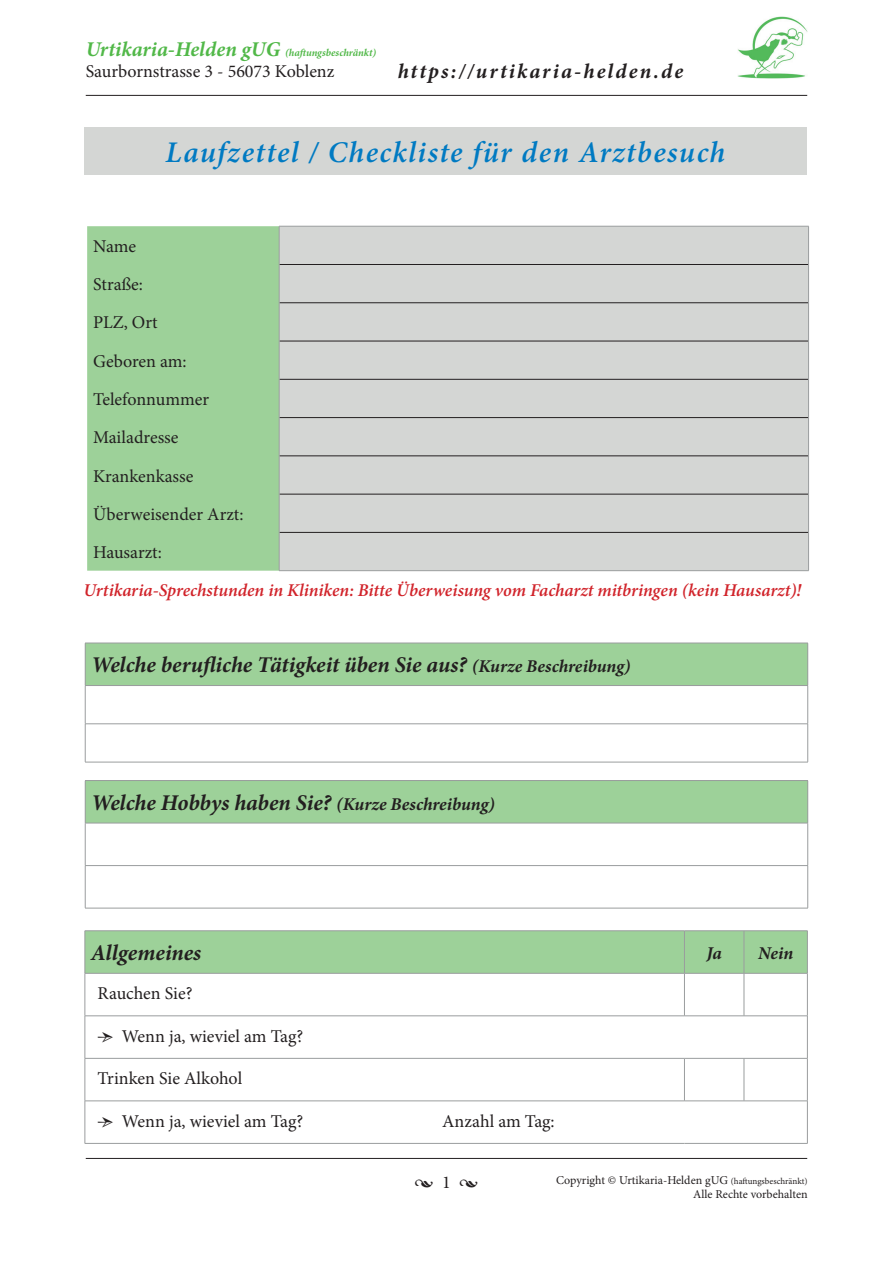
<style>
.page{position:relative;width:893px;height:1263px;background:#fff}
.page>*{position:absolute;margin:0;border:0;box-sizing:border-box;transform-origin:0 0}
.t1{font:italic 600 30px "Minion Pro";letter-spacing:.045em;color:#007ac2}
.t2{font:italic 700 22.5px "Minion Pro";letter-spacing:-.005em;color:#231f20}
.t3{font:italic 700 21px "Minion Pro";letter-spacing:.1em;color:#231f20}
.t4{font:18px/38.2px "Minion Pro";color:#231f20}
.t5{font:italic 600 18px "Minion Pro";letter-spacing:-.005em;color:#d1232a}
.t6{font:italic 700 18px "Minion Pro";letter-spacing:-.015em;color:#231f20}
.t7{font:12px/14.4px "Minion Pro";color:#231f20;text-align:right}
.t8{font:italic 700 10.5px "Minion Pro";letter-spacing:-.005em;color:#51b848}
.s1{font-size:21px}
.s2{font-size:18px}
.s3{font-size:9px}
</style>
<div class="page">
<hr style="left:86px;top:1158px;width:721px;height:1px;background:#231f20">
<hr style="left:86px;top:95px;width:721px;height:1px;background:#231f20">
<img style="left:738px;top:16px;width:69px;height:63px">
<div style="left:84px;top:128px;width:722px;height:47px;background:#d4d6d4"></div>
<svg style="left:87px;top:226px;width:192px;height:345px;background:#9ed19a"></svg>
<div style="left:280px;top:227px;width:528px;height:343px;background:#d4d6d4"></div>
<hr style="left:279px;top:264px;width:529px;height:1px;background:#231f20">
<hr style="left:279px;top:302px;width:529px;height:1px;background:#231f20">
<hr style="left:279px;top:341px;width:529px;height:1px;background:#231f20">
<hr style="left:279px;top:379px;width:529px;height:1px;background:#231f20">
<hr style="left:279px;top:417px;width:529px;height:1px;background:#231f20">
<hr style="left:279px;top:456px;width:529px;height:1px;background:#231f20">
<hr style="left:279px;top:494px;width:529px;height:1px;background:#231f20">
<hr style="left:279px;top:532px;width:529px;height:1px;background:#231f20">
<hr style="left:279px;top:226px;width:530px;height:1px;background:#9a9d9e">
<hr style="left:279px;top:226px;width:1px;height:38px;background:#9a9d9e">
<hr style="left:808px;top:226px;width:1px;height:38px;background:#9a9d9e">
<hr style="left:279px;top:264px;width:1px;height:39px;background:#9a9d9e">
<hr style="left:808px;top:264px;width:1px;height:39px;background:#9a9d9e">
<hr style="left:279px;top:303px;width:1px;height:38px;background:#9a9d9e">
<hr style="left:808px;top:303px;width:1px;height:38px;background:#9a9d9e">
<hr style="left:279px;top:341px;width:1px;height:38px;background:#9a9d9e">
<hr style="left:808px;top:341px;width:1px;height:38px;background:#9a9d9e">
<hr style="left:279px;top:379px;width:1px;height:39px;background:#9a9d9e">
<hr style="left:808px;top:379px;width:1px;height:39px;background:#9a9d9e">
<hr style="left:279px;top:418px;width:1px;height:38px;background:#9a9d9e">
<hr style="left:808px;top:418px;width:1px;height:38px;background:#9a9d9e">
<hr style="left:279px;top:456px;width:1px;height:38px;background:#9a9d9e">
<hr style="left:808px;top:456px;width:1px;height:38px;background:#9a9d9e">
<hr style="left:279px;top:494px;width:1px;height:38px;background:#9a9d9e">
<hr style="left:808px;top:494px;width:1px;height:38px;background:#9a9d9e">
<hr style="left:279px;top:532px;width:1px;height:38px;background:#9a9d9e">
<hr style="left:808px;top:532px;width:1px;height:38px;background:#9a9d9e">
<hr style="left:279px;top:570px;width:530px;height:1px;background:#9a9d9e">
<div style="left:85px;top:643px;width:723px;height:42px;background:#9dd199"></div>
<hr style="left:85px;top:643px;width:723px;height:1px;background:#9a9d9e">
<hr style="left:85px;top:643px;width:1px;height:42px;background:#9a9d9e">
<hr style="left:807px;top:643px;width:1px;height:42px;background:#9a9d9e">
<hr style="left:85px;top:685px;width:723px;height:1px;background:#9a9d9e">
<hr style="left:85px;top:686px;width:1px;height:38px;background:#9a9d9e">
<hr style="left:807px;top:686px;width:1px;height:38px;background:#9a9d9e">
<hr style="left:85px;top:723px;width:723px;height:1px;background:#9a9d9e">
<hr style="left:85px;top:724px;width:1px;height:38px;background:#9a9d9e">
<hr style="left:807px;top:724px;width:1px;height:38px;background:#9a9d9e">
<hr style="left:85px;top:762px;width:723px;height:1px;background:#9a9d9e">
<div style="left:86px;top:931px;width:721px;height:42px;background:#9dd199"></div>
<hr style="left:85px;top:930px;width:599px;height:1px;background:#9a9d9e">
<hr style="left:85px;top:931px;width:1px;height:42px;background:#9a9d9e">
<hr style="left:684px;top:930px;width:60px;height:1px;background:#9a9d9e">
<hr style="left:684px;top:931px;width:1px;height:42px;background:#9a9d9e">
<hr style="left:744px;top:930px;width:64px;height:1px;background:#9a9d9e">
<hr style="left:744px;top:931px;width:1px;height:42px;background:#9a9d9e">
<hr style="left:807px;top:931px;width:1px;height:42px;background:#9a9d9e">
<hr style="left:85px;top:973px;width:599px;height:1px;background:#9a9d9e">
<hr style="left:85px;top:973px;width:1px;height:43px;background:#9a9d9e">
<hr style="left:684px;top:973px;width:60px;height:1px;background:#9a9d9e">
<hr style="left:684px;top:973px;width:1px;height:43px;background:#9a9d9e">
<hr style="left:744px;top:973px;width:64px;height:1px;background:#9a9d9e">
<hr style="left:744px;top:973px;width:1px;height:43px;background:#9a9d9e">
<hr style="left:807px;top:973px;width:1px;height:43px;background:#9a9d9e">
<hr style="left:85px;top:1015px;width:599px;height:1px;background:#9a9d9e">
<hr style="left:85px;top:1016px;width:1px;height:42px;background:#9a9d9e">
<hr style="left:684px;top:1015px;width:60px;height:1px;background:#9a9d9e">
<hr style="left:744px;top:1015px;width:64px;height:1px;background:#9a9d9e">
<hr style="left:807px;top:1016px;width:1px;height:42px;background:#9a9d9e">
<hr style="left:85px;top:1058px;width:599px;height:1px;background:#9a9d9e">
<hr style="left:85px;top:1058px;width:1px;height:43px;background:#9a9d9e">
<hr style="left:684px;top:1058px;width:60px;height:1px;background:#9a9d9e">
<hr style="left:684px;top:1058px;width:1px;height:43px;background:#9a9d9e">
<hr style="left:744px;top:1058px;width:64px;height:1px;background:#9a9d9e">
<hr style="left:744px;top:1058px;width:1px;height:43px;background:#9a9d9e">
<hr style="left:807px;top:1058px;width:1px;height:43px;background:#9a9d9e">
<hr style="left:85px;top:1100px;width:599px;height:1px;background:#9a9d9e">
<hr style="left:85px;top:1101px;width:1px;height:42px;background:#9a9d9e">
<hr style="left:684px;top:1100px;width:60px;height:1px;background:#9a9d9e">
<hr style="left:744px;top:1100px;width:64px;height:1px;background:#9a9d9e">
<hr style="left:807px;top:1101px;width:1px;height:42px;background:#9a9d9e">
<hr style="left:85px;top:1143px;width:599px;height:1px;background:#9a9d9e">
<hr style="left:684px;top:1143px;width:60px;height:1px;background:#9a9d9e">
<hr style="left:744px;top:1143px;width:64px;height:1px;background:#9a9d9e">
<div style="left:85px;top:780px;width:723px;height:43px;background:#9dd199"></div>
<hr style="left:85px;top:823px;width:723px;height:1px;background:#9a9d9e">
<hr style="left:85px;top:865px;width:723px;height:1px;background:#9a9d9e">
<hr style="left:85px;top:780px;width:723px;height:1px;background:#9a9d9e">
<hr style="left:85px;top:781px;width:1px;height:42px;background:#9a9d9e">
<hr style="left:807px;top:781px;width:1px;height:42px;background:#9a9d9e">
<hr style="left:85px;top:823px;width:1px;height:42px;background:#9a9d9e">
<hr style="left:807px;top:823px;width:1px;height:42px;background:#9a9d9e">
<hr style="left:85px;top:866px;width:1px;height:42px;background:#9a9d9e">
<hr style="left:807px;top:866px;width:1px;height:42px;background:#9a9d9e">
<hr style="left:85px;top:908px;width:723px;height:1px;background:#9a9d9e">
<p class="t8" style="left:86px;top:45px;width:292px"><span class="s1">Urtikaria-Helden gUG</span> (haftungsbeschränkt)</p>
<p class="t4" style="left:86px;top:52px;width:250px">Saurbornstrasse 3 - 56073 Koblenz</p>
<p class="t3" style="left:398px;top:56px;width:287px">https://urtikaria-helden.de</p>
<h1 class="t1" style="left:165px;top:132px;width:561px">Laufzettel / Checkliste für den Arztbesuch</h1>
<p class="t4" style="left:93px;top:227px;width:152px">Name<br>Straße:<br>PLZ, Ort<br>Geboren am:<br>Telefonnummer<br>Mailadresse<br>Krankenkasse<br>Überweisender Arzt:<br>Hausarzt:</p>
<p class="t5" style="left:84px;top:577px;width:719px">Urtikaria-Sprechstunden in Kliniken: Bitte Überweisung vom Facharzt mitbringen (kein Hausarzt)!</p>
<p class="t2" style="left:91px;top:649px;width:541px">Welche berufliche Tätigkeit üben Sie aus? <span class="s2">(Kurze Beschreibung)</span></p>
<p class="t2" style="left:91px;top:787px;width:405px">Welche Hobbys haben Sie? <span class="s2">(Kurze Beschreibung)</span></p>
<p class="t2" style="left:91px;top:937px;width:112px">Allgemeines</p>
<p class="t6" style="left:707px;top:940px;width:17px">Ja</p>
<p class="t6" style="left:758px;top:940px;width:37px">Nein</p>
<p class="t4" style="left:98px;top:974px;width:96px">Rauchen Sie?</p>
<p class="t4" style="left:98px;top:1017px;width:207px">→ Wenn ja, wieviel am Tag?</p>
<p class="t4" style="left:98px;top:1059px;width:146px">Trinken Sie Alkohol</p>
<p class="t4" style="left:98px;top:1102px;width:207px">→ Wenn ja, wieviel am Tag?</p>
<p class="t4" style="left:442px;top:1102px;width:114px">Anzahl am Tag:</p>
<p class="t4" style="left:414px;top:1163px;width:66px">• 1 •</p>
<p class="t7" style="left:556px;top:1173px;width:253px">Copyright © Urtikaria-Helden gUG <span class="s3">(haftungsbeschränkt)<br></span>Alle Rechte vorbehalten</p>
</div>
